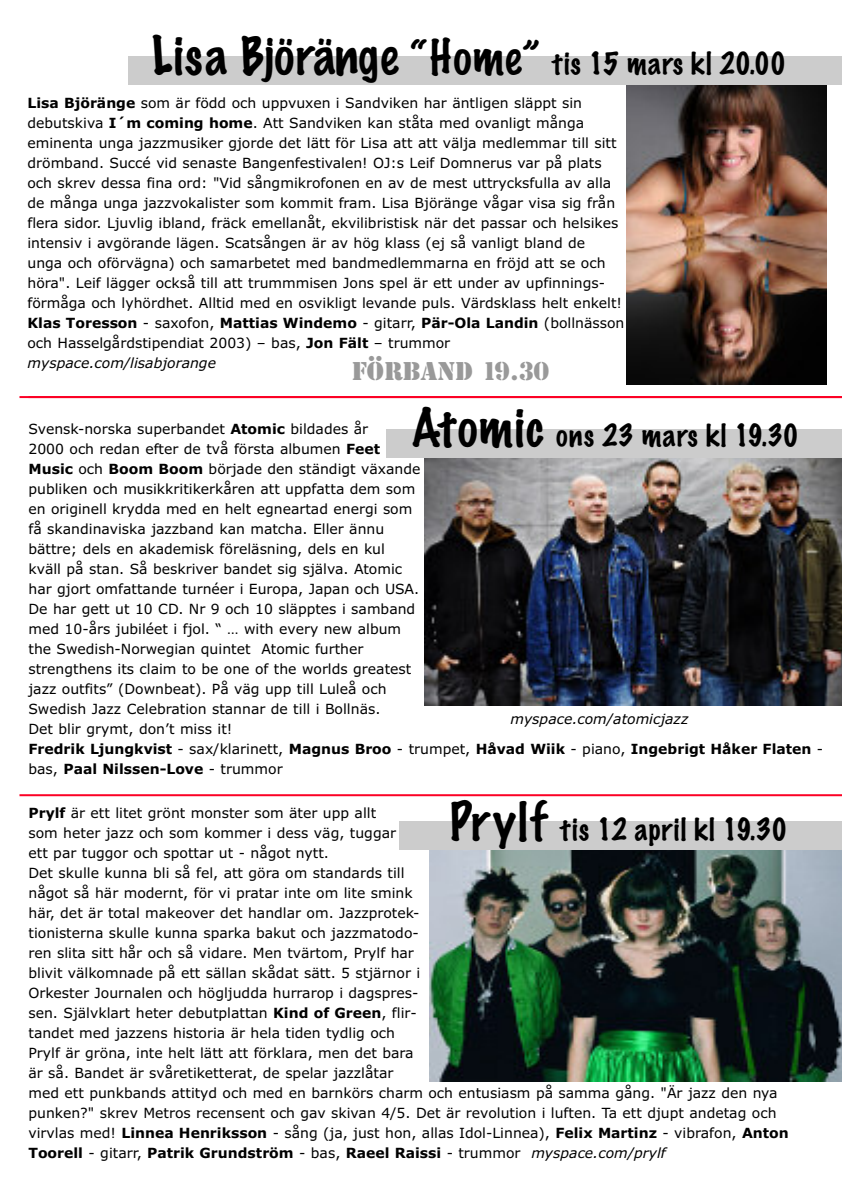
<style>
.page{position:relative;width:842px;height:1191px;background:#fff}
.page>*{position:absolute;margin:0;border:0;box-sizing:border-box;transform-origin:0 0}
.t1{font:100 28px "Marker Felt";letter-spacing:.035em;color:#000}
.t2{font:24px "Stencil";color:#999}
.t3{font:14px/20px "Verdana";color:#000}
.t4{font:italic 14px "Verdana";color:#000}
.s1{font-size:48px}
.s2{font-size:44px}
.s3{font-weight:700}
.s4{font-style:italic}
</style>
<div class="page">
<img style="left:425px;top:457px;width:417px;height:248px">
<img style="left:627px;top:85px;width:199px;height:299px">
<div style="left:128px;top:56px;width:714px;height:29px;background:#ccc"></div>
<div style="left:386px;top:429px;width:456px;height:28px;background:#ccc"></div>
<hr style="left:19px;top:396px;width:823px;height:2px;background:#fc0125">
<hr style="left:19px;top:794px;width:823px;height:2px;background:#fc0125">
<img style="left:430px;top:850px;width:412px;height:231px">
<div style="left:399px;top:821px;width:443px;height:29px;background:#ccc"></div>
<h1 class="t1" style="left:152px;top:50px;width:636px"><span class="s1">Lisa Björänge</span> <span class="s2">“Home”</span> tis 15 mars kl 20.00</h1>
<p class="t3" style="left:27px;top:93px;width:598px"><span class="s3">Lisa Björänge</span> som är född och uppvuxen i Sandviken har äntligen släppt sin debutskiva <span class="s3">I´m coming home</span>. Att Sandviken kan ståta med ovanligt många eminenta unga jazzmusiker gjorde det lätt för Lisa att att välja medlemmar till sitt drömband. Succé vid senaste Bangenfestivalen! OJ:s Leif Domnerus var på plats och skrev dessa fina ord: "Vid sångmikrofonen en av de mest uttrycksfulla av alla de många unga jazzvokalister som kommit fram. Lisa Björänge vågar visa sig från flera sidor. Ljuvlig ibland, fräck emellanåt, ekvilibristisk när det passar och helsikes intensiv i avgörande lägen. Scatsången är av hög klass (ej så vanligt bland de<br>unga och oförvägna) och samarbetet med bandmedlemmarna en fröjd att se och höra". Leif lägger också till att trummmisen Jons spel är ett under av upfinnings&shy;förmåga och lyhördhet. Alltid med en osvikligt levande puls. Värdsklass helt enkelt!<br><span class="s3">Klas Toresson</span> - saxofon, <span class="s3">Mattias Windemo</span> - gitarr, <span class="s3">Pär-Ola Landin</span> (bollnässon och Hasselgårdstipendiat 2003) – bas, <span class="s3">Jon Fält</span> – trummor <span class="s4">myspace.com/lisabjorange</span></p>
<h2 class="t2" style="left:352px;top:357px;width:199px">FÖRBAND 19.30</h2>
<p class="t3" style="left:28px;top:419px;width:796px">Svensk-norska superbandet <span class="s3">Atomic</span> bildades år<br>2000 och redan efter de två första albumen <span class="s3">Feet<br>Music</span> och <span class="s3">Boom Boom</span> började den ständigt växande<br>publiken och musikkritikerkåren att uppfatta dem som<br>en originell krydda med en helt egneartad energi som<br>få skandinaviska jazzband kan matcha. Eller ännu<br>bättre; dels en akademisk föreläsning, dels en kul<br>kväll på stan. Så beskriver bandet sig själva. Atomic<br>har gjort omfattande turnéer i Europa, Japan och USA.<br>De har gett ut 10 CD. Nr 9 och 10 släpptes i samband<br>med 10-års jubiléet i fjol. “ … with every new album<br>the Swedish-Norwegian quintet Atomic further<br>strengthens its claim to be one of the worlds greatest<br>jazz outfits” (Downbeat). På väg upp till Luleå och<br>Swedish Jazz Celebration stannar de till i Bollnäs.<br>Det blir grymt, don’t miss it!<br><span class="s3">Fredrik Ljungkvist</span> - sax/klarinett, <span class="s3">Magnus Broo</span> - trumpet, <span class="s3">Håvad Wiik</span> - piano, <span class="s3">Ingebrigt Håker Flaten</span> - bas, <span class="s3">Paal Nilssen-Love</span> - trummor</p>
<h1 class="t1" style="left:450px;top:815px;width:339px"><span class="s1">Prylf</span> tis 12 april kl 19.30</h1>
<h1 class="t1" style="left:411px;top:422px;width:389px"><span class="s1">Atomic</span> ons 23 mars kl 19.30</h1>
<p class="t4" style="left:510px;top:714px;width:179px">myspace.com/atomicjazz</p>
<p class="t3" style="left:28px;top:803px;width:762px"><span class="s3">Prylf</span> är ett litet grönt monster som äter upp allt<br>som heter jazz och som kommer i dess väg, tuggar<br>ett par tuggor och spottar ut - något nytt.<br>Det skulle kunna bli så fel, att göra om standards till<br>något så här modernt, för vi pratar inte om lite smink<br>här, det är total makeover det handlar om. Jazzprotek-<br>tionisterna skulle kunna sparka bakut och jazzmatodo-<br>ren slita sitt hår och så vidare. Men tvärtom, Prylf har<br>blivit välkomnade på ett sällan skådat sätt. 5 stjärnor i<br>Orkester Journalen och högljudda hurrarop i dagspres-<br>sen. Självklart heter debutplattan <span class="s3">Kind of Green</span>, flir-<br>tandet med jazzens historia är hela tiden tydlig och<br>Prylf är gröna, inte helt lätt att förklara, men det bara<br>är så. Bandet är svåretiketterat, de spelar jazzlåtar<br>med ett punkbands attityd och med en barnkörs charm och entusiasm på samma gång. "Är jazz den nya punken?" skrev Metros recensent och gav skivan 4/5. Det är revolution i luften. Ta ett djupt andetag och virvlas med! <span class="s3">Linnea Henriksson</span> - sång (ja, just hon, allas Idol-Linnea), <span class="s3">Felix Martinz</span> - vibrafon, <span class="s3">Anton Toorell</span> - gitarr, <span class="s3">Patrik Grundström</span> - bas, <span class="s3">Raeel Raissi</span> - trummor <span class="s4">myspace.com/prylf</span></p>
</div>
